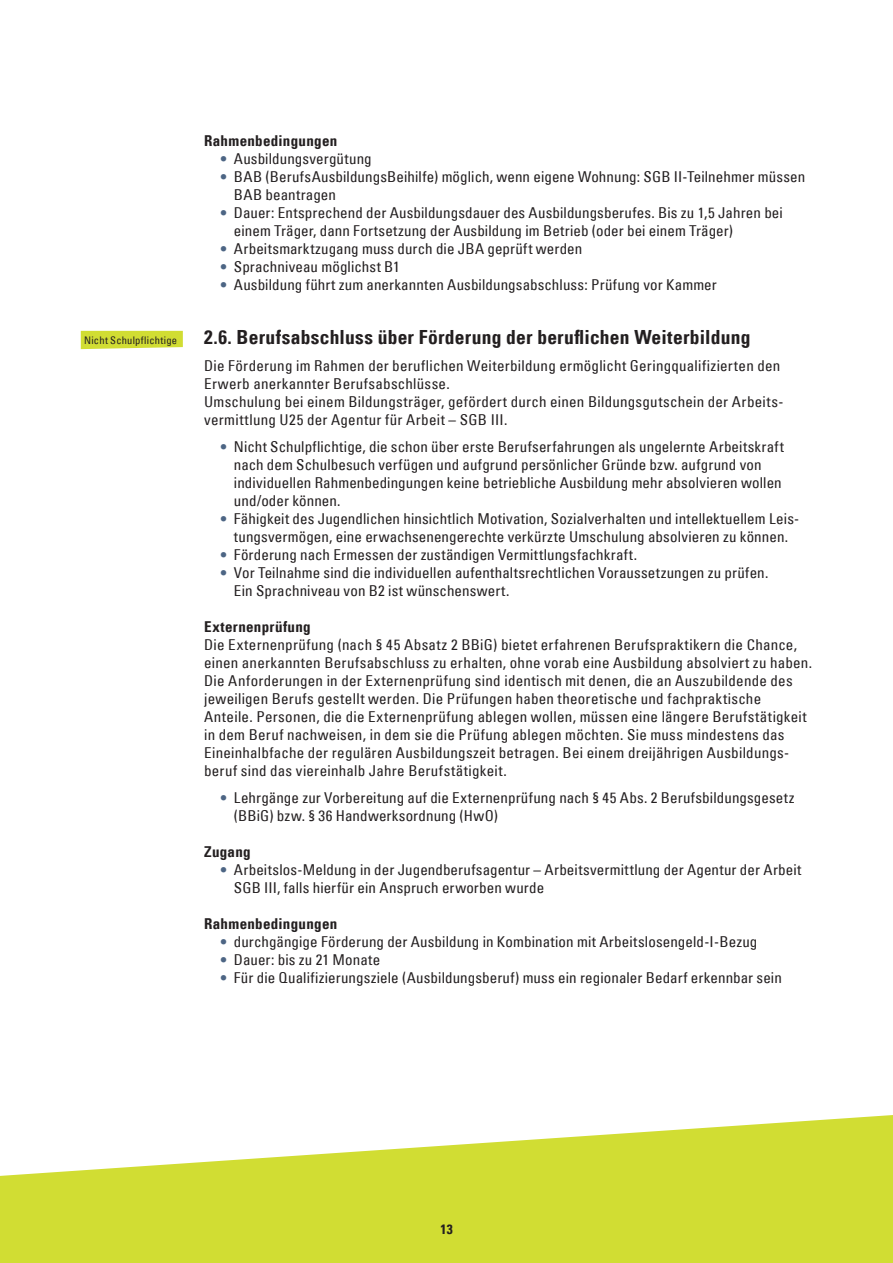
<style>
.page{position:relative;width:893px;height:1263px;background:#fff}
.page>*{position:absolute;margin:0;border:0;box-sizing:border-box;transform-origin:0 0}
.t1{font:700 condensed 19.5px "Univers LT";letter-spacing:.01em;color:#231f20}
.t2{font:condensed 15px/18px "Univers LTW01 57";letter-spacing:.01em;color:#231f20}
.t3{font:700 condensed 15px "Univers LT";letter-spacing:.02em;color:#231f20}
.t4{font:700 condensed 13.5px "Univers LT";color:#231f20}
.t5{font:condensed 10.5px "Univers LTW01 57";letter-spacing:.02em;color:#231f20}
.s1{color:#4d6584}
</style>
<div class="page">
<svg style="left:0;top:1115px;width:893px;height:148px;fill:#d1dd33"></svg>
<svg style="left:81px;top:331px;width:102px;height:18px"></svg>
<p class="t5" style="left:84px;top:333px;width:94px">Nicht Schulpflichtige</p>
<p class="t3" style="left:204px;top:131px;width:135px">Rahmenbedingungen</p>
<p class="t2" style="left:221px;top:149px;width:152px"><span class="s1">•</span> Ausbildungsvergütung</p>
<p class="t2" style="left:234px;top:167px;width:573px;text-indent:-13px"><span class="s1">•</span> BAB (BerufsAusbildungsBeihilfe) möglich, wenn eigene Wohnung: SGB II-Teilnehmer müssen<br>BAB beantragen</p>
<p class="t2" style="left:234px;top:203px;width:550px;text-indent:-13px"><span class="s1">•</span> Dauer: Entsprechend der Ausbildungsdauer des Ausbildungsberufes. Bis zu 1,5 Jahren bei einem Träger, dann Fortsetzung der Ausbildung im Betrieb (oder bei einem Träger)</p>
<p class="t2" style="left:221px;top:239px;width:363px"><span class="s1">•</span> Arbeitsmarktzugang muss durch die JBA geprüft werden</p>
<p class="t2" style="left:221px;top:257px;width:180px"><span class="s1">•</span> Sprachniveau möglichst B1</p>
<p class="t2" style="left:221px;top:275px;width:497px"><span class="s1">•</span> Ausbildung führt zum anerkannten Ausbildungsabschluss: Prüfung vor Kammer</p>
<h1 class="t1" style="left:204px;top:325px;width:548px">2.6. Berufsabschluss über Förderung der beruflichen Weiterbildung</h1>
<p class="t2" style="left:204px;top:356px;width:581px">Die Förderung im Rahmen der beruflichen Weiterbildung ermöglicht Geringqualifizierten den Erwerb anerkannter Berufsabschlüsse.<br>Umschulung bei einem Bildungsträger, gefördert durch einen Bildungsgutschein der Arbeits&shy;vermittlung U25 der Agentur für Arbeit – SGB III.</p>
<p class="t2" style="left:234px;top:437px;width:551px;text-indent:-13px"><span class="s1">•</span> Nicht Schulpflichtige, die schon über erste Berufserfahrungen als ungelernte Arbeitskraft nach dem Schulbesuch verfügen und aufgrund persönlicher Gründe bzw. aufgrund von individuellen Rahmenbedingungen keine betriebliche Ausbildung mehr absolvieren wollen und/oder können.</p>
<p class="t2" style="left:221px;top:509px;width:580px;text-align:center"><span class="s1">•</span> Fähigkeit des Jugendlichen hinsichtlich Motivation, Sozialverhalten und intellektuellem Leis&shy;tungsvermögen, eine erwachsenengerechte verkürzte Umschulung absolvieren zu können.</p>
<p class="t2" style="left:221px;top:545px;width:417px"><span class="s1">•</span> Förderung nach Ermessen der zuständigen Vermittlungsfachkraft.</p>
<p class="t2" style="left:234px;top:563px;width:536px;text-indent:-13px"><span class="s1">•</span> Vor Teilnahme sind die individuellen aufenthaltsrechtlichen Voraussetzungen zu prüfen.<br>Ein Sprachniveau von B2 ist wünschenswert.</p>
<p class="t3" style="left:204px;top:617px;width:108px">Externenprüfung</p>
<p class="t2" style="left:204px;top:635px;width:610px">Die Externenprüfung (nach § 45 Absatz 2 BBiG) bietet erfahrenen Berufspraktikern die Chance, einen anerkannten Berufsabschluss zu erhalten, ohne vorab eine Ausbildung absolviert zu haben.<br>Die Anforderungen in der Externenprüfung sind identisch mit denen, die an Auszubildende des jeweiligen Berufs gestellt werden. Die Prüfungen haben theoretische und fachpraktische Anteile. Personen, die die Externenprüfung ablegen wollen, müssen eine längere Berufstätigkeit in dem Beruf nachweisen, in dem sie die Prüfung ablegen möchten. Sie muss mindestens das Eineinhalbfache der regulären Ausbildungszeit betragen. Bei einem dreijährigen Ausbildungs&shy;beruf sind das viereinhalb Jahre Berufstätigkeit.</p>
<p class="t2" style="left:234px;top:788px;width:562px;text-indent:-13px"><span class="s1">•</span> Lehrgänge zur Vorbereitung auf die Externenprüfung nach § 45 Abs. 2 Berufsbildungsgesetz (BBiG) bzw. § 36 Handwerksordnung (HwO)</p>
<p class="t3" style="left:204px;top:842px;width:48px">Zugang</p>
<p class="t2" style="left:234px;top:860px;width:569px;text-indent:-13px"><span class="s1">•</span> Arbeitslos-Meldung in der Jugendberufsagentur – Arbeitsvermittlung der Agentur der Arbeit<br>SGB III, falls hierfür ein Anspruch erworben wurde</p>
<p class="t3" style="left:204px;top:914px;width:135px">Rahmenbedingungen</p>
<p class="t2" style="left:221px;top:932px;width:538px"><span class="s1">•</span> durchgängige Förderung der Ausbildung in Kombination mit Arbeitslosengeld-I-Bezug</p>
<p class="t2" style="left:221px;top:950px;width:161px"><span class="s1">•</span> Dauer: bis zu 21 Monate</p>
<p class="t2" style="left:221px;top:968px;width:562px"><span class="s1">•</span> Für die Qualifizierungsziele (Ausbildungsberuf) muss ein regionaler Bedarf erkennbar sein</p>
<p class="t4" style="left:440px;top:1221px;width:14px">13</p>
</div>
